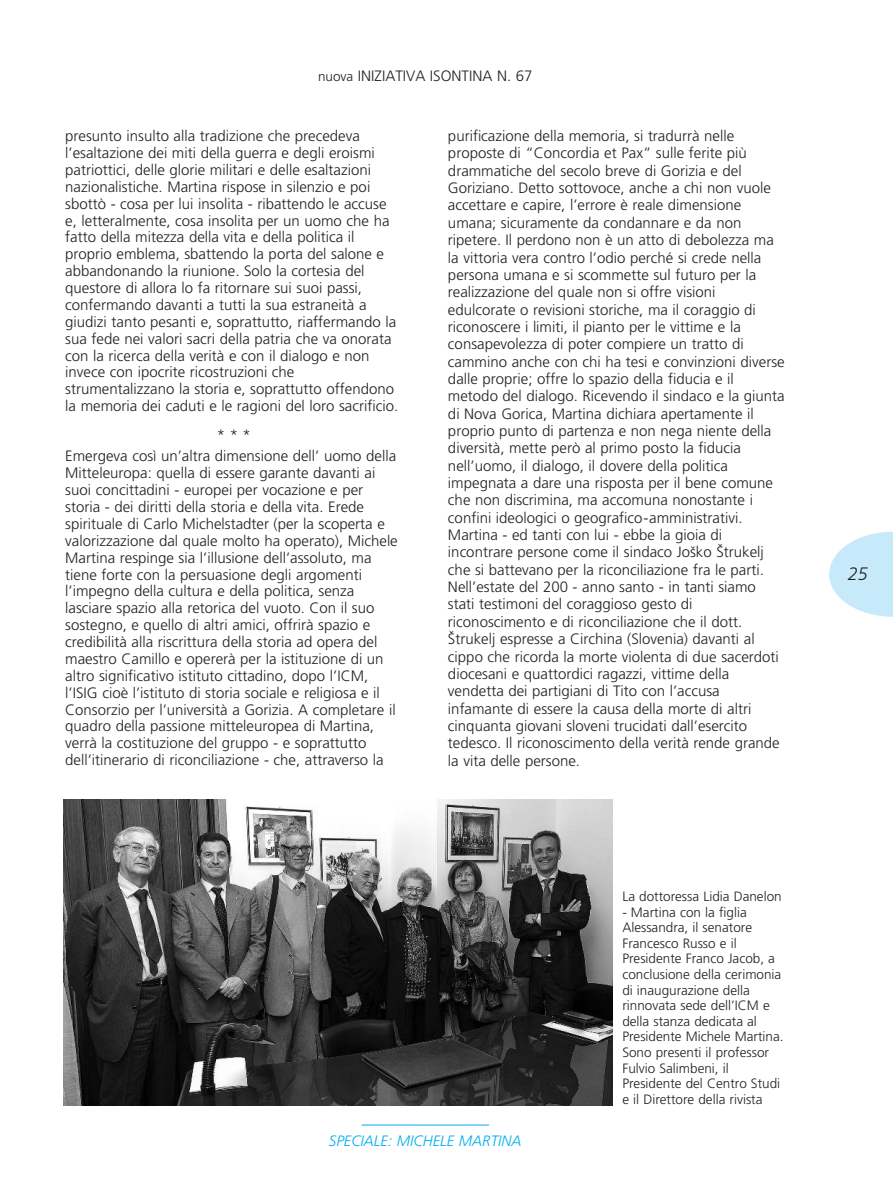
<style>
.page{position:relative;width:893px;height:1191px;background:#fff}
.page>*{position:absolute;margin:0;border:0;box-sizing:border-box;transform-origin:0 0}
.t1{font:18px "Frutiger Light Italic Yu";color:#231f20}
.t2{font:15px/17.4px "Frutiger Light Yu";color:#231f20}
.t3{font:15px "Frutiger Light Italic Yu";color:#00aeef}
.t4{font:13.5px/15.6px "Frutiger Light Yu";color:#231f20}
.s1{font-size:13.5px}
</style>
<div class="page">
<svg style="left:829px;top:531px;width:64px;height:86px"></svg>
<hr style="left:361px;top:1124px;width:128px;height:1px;background:#00aeef">
<img style="left:64px;top:799px;width:548px;height:307px">
<p class="t2" style="left:318px;top:67px;width:216px"><span class="s1">nuova</span> INIZIATIVA ISONTINA N. 67</p>
<p class="t2" style="left:65px;top:127px;width:334px;line-height:16.8px">presunto insulto alla tradizione che precedeva l’esaltazione dei miti della guerra e degli eroismi patriottici, delle glorie militari e delle esaltazioni nazionalistiche. Martina rispose in silenzio e poi sbottò - cosa per lui insolita - ribattendo le accuse e, letteralmente, cosa insolita per un uomo che ha fatto della mitezza della vita e della politica il proprio emblema, sbattendo la porta del salone e abbandonando la riunione. Solo la cortesia del questore di allora lo fa ritornare sui suoi passi, confermando davanti a tutti la sua estraneità a giudizi tanto pesanti e, soprattutto, riaffermando la sua fede nei valori sacri della patria che va onorata con la ricerca della verità e con il dialogo e non invece con ipocrite ricostruzioni che strumentalizzano la storia e, soprattutto offendono la memoria dei caduti e le ragioni del loro sacrificio.</p>
<p class="t2" style="left:65px;top:424px;width:332px;line-height:21.5px;text-align:center">* * *<br>Emergeva così un’altra dimensione dell’ uomo della</p>
<p class="t2" style="left:65px;top:464px;width:334px;line-height:16.8px">Mitteleuropa: quella di essere garante davanti ai suoi concittadini - europei per vocazione e per storia - dei diritti della storia e della vita. Erede spirituale di Carlo Michelstadter (per la scoperta e valorizzazione dal quale molto ha operato), Michele Martina respinge sia l’illusione dell’assoluto, ma tiene forte con la persuasione degli argomenti l’impegno della cultura e della politica, senza lasciare spazio alla retorica del vuoto. Con il suo sostegno, e quello di altri amici, offrirà spazio e credibilità alla riscrittura della storia ad opera del maestro Camillo e opererà per la istituzione di un altro significativo istituto cittadino, dopo l’ICM, l’ISIG cioè l’istituto di storia sociale e religiosa e il Consorzio per l’università a Gorizia. A completare il quadro della passione mitteleuropea di Martina, verrà la costituzione del gruppo - e soprattutto dell’itinerario di riconciliazione - che, attraverso la</p>
<p class="t2" style="left:448px;top:127px;width:338px">purificazione della memoria, si tradurrà nelle proposte di “Concordia et Pax” sulle ferite più drammatiche del secolo breve di Gorizia e del Goriziano. Detto sottovoce, anche a chi non vuole accettare e capire, l’errore è reale dimensione umana; sicuramente da condannare e da non ripetere. Il perdono non è un atto di debolezza ma la vittoria vera contro l’odio perché si crede nella persona umana e si scommette sul futuro per la realizzazione del quale non si offre visioni edulcorate o revisioni storiche, ma il coraggio di riconoscere i limiti, il pianto per le vittime e la consapevolezza di poter compiere un tratto di cammino anche con chi ha tesi e convinzioni diverse dalle proprie; offre lo spazio della fiducia e il metodo del dialogo. Ricevendo il sindaco e la giunta di Nova Gorica, Martina dichiara apertamente il proprio punto di partenza e non nega niente della diversità, mette però al primo posto la fiducia nell’uomo, il dialogo, il dovere della politica impegnata a dare una risposta per il bene comune che non discrimina, ma accomuna nonostante i confini ideologici o geografico-amministrativi.<br>Martina - ed tanti con lui - ebbe la gioia di incontrare persone come il sindaco Joøko Øtrukelj che si battevano per la riconciliazione fra le parti.<br>Nell’estate del 200 - anno santo - in tanti siamo stati testimoni del coraggioso gesto di riconoscimento e di riconciliazione che il dott.<br>Øtrukelj espresse a Circhina (Slovenia) davanti al cippo che ricorda la morte violenta di due sacerdoti diocesani e quattordici ragazzi, vittime della vendetta dei partigiani di Tito con l’accusa infamante di essere la causa della morte di altri cinquanta giovani sloveni trucidati dall’esercito tedesco. Il riconoscimento della verità rende grande la vita delle persone.</p>
<p class="t4" style="left:622px;top:888px;width:161px">La dottoressa Lidia Danelon</p>
<p class="t4" style="left:622px;top:904px;width:163px">- Martina con la figlia<br>Alessandra, il senatore<br>Francesco Russo e il<br>Presidente Franco Jacob, a conclusione della cerimonia di inaugurazione della rinnovata sede dell’ICM e della stanza dedicata al<br>Presidente Michele Martina.<br>Sono presenti il professor<br>Fulvio Salimbeni, il<br>Presidente del Centro Studi e il Direttore della rivista</p>
<p class="t3" style="left:329px;top:1132px;width:194px">SPECIALE: MICHELE MARTINA</p>
<p class="t1" style="left:848px;top:563px;width:22px">25</p>
</div>
